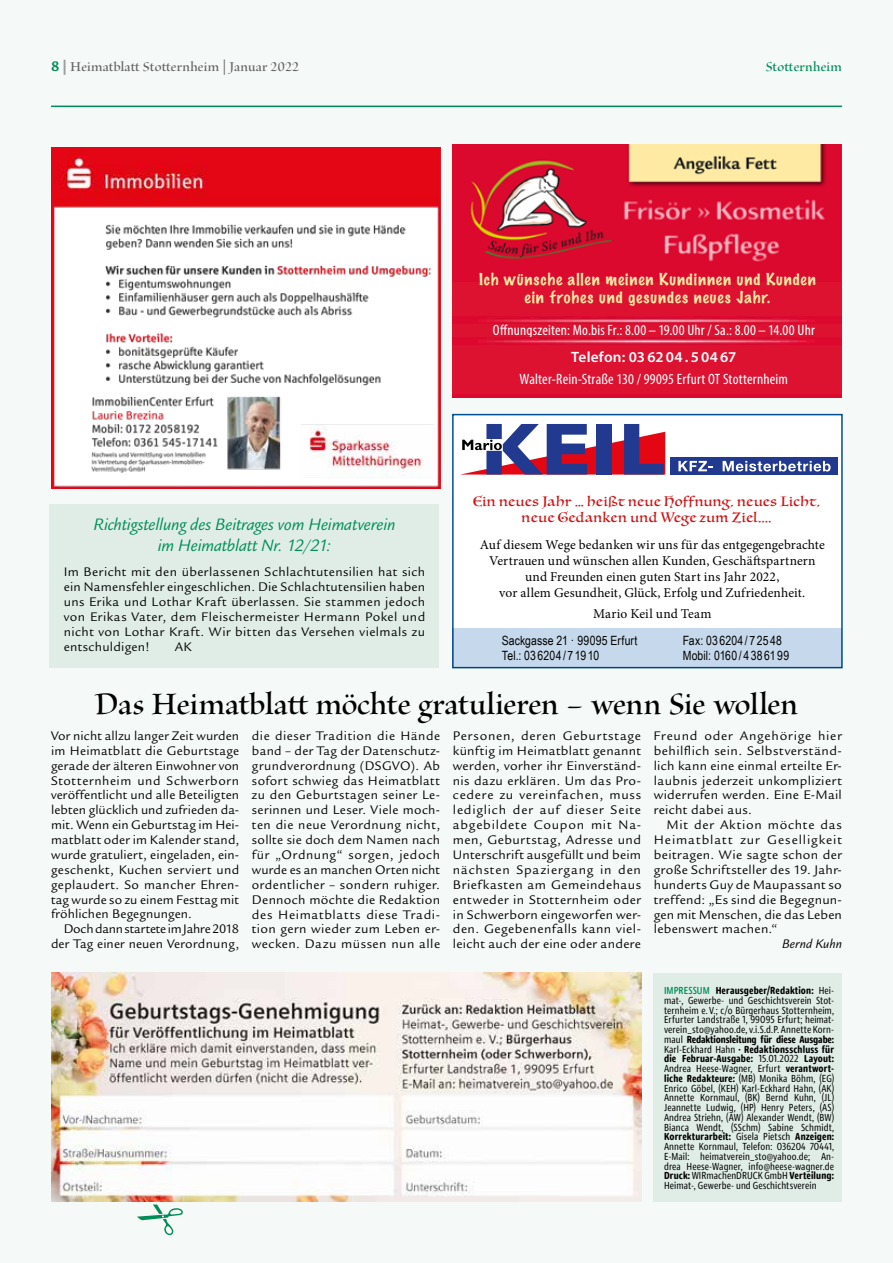
<style>
.page{position:relative;width:893px;height:1263px;background:#f5f9f7}
.page>*{position:absolute;margin:0;border:0;box-sizing:border-box;transform-origin:0 0}
.t1{font:34.5px "Brioso Pro Semibold Disp";letter-spacing:-.005em;color:#000}
.t2{font:italic 18px/21.6px "Legacy Sans Std";letter-spacing:-.01em;color:#008d58;text-align:center}
.t3{font:condensed 15px "Myriad Pro";letter-spacing:.01em;color:#fff}
.t4{font:100 15px/18px "Marker Felt";letter-spacing:.055em;color:#ffeaa3;text-align:center;scale:1.09 1}
.t5{font:15px "Brioso Pro Semibold Disp";letter-spacing:.01em;color:#646363}
.t6{font:600 15px "Myriad Pro";letter-spacing:.015em;color:#fff}
.t7{font:15px "Brioso Pro Semibold Disp";letter-spacing:.015em;color:#008d58}
.t8{font:13.5px/14.9px "Legacy Sans Std";letter-spacing:.025em;color:#000;text-align:justify}
.t9{font:13.5px/16.2px "Minion Pro";letter-spacing:.01em;color:#000;text-align:center}
.t10{font:13.5px/16.2px "Luminari";letter-spacing:.05em;color:#cd1719;text-align:center}
.t11{font:13.5px/14.9px "Legacy Sans Std";letter-spacing:-.005em;color:#000;text-align:right}
.t12{font:italic 13.5px "Legacy Sans Std";letter-spacing:.005em;color:#000}
.t13{font:12.75px/15.3px "Arial Narrow";letter-spacing:.01em;color:#000}
.t14{font:10.5px/9.8px "Dita Cd";letter-spacing:.01em;color:#000;text-align:justify}
.s1{font-family:"Legacy Sans Std";font-weight:700;color:#008d58}
.s2{font-family:"Legacy Sans Std";font-weight:700;color:#9d9d9c}
.s3{font-weight:500;color:#008d58}
.s4{font-weight:700}
</style>
<div class="page">
<div style="left:452px;top:414px;width:391px;height:254px;background:#fff;border:2px solid #005091"></div>
<div style="left:453px;top:628px;width:389px;height:40px;background:#c6d8eb"></div>
<div style="left:654px;top:973px;width:188px;height:228px;background:#dfede6"></div>
<div style="left:50px;top:504px;width:389px;height:164px;background:#dfede6"></div>
<img style="left:51px;top:972px;width:590px;height:229px">
<img style="left:453px;top:145px;width:389px;height:253px">
<div style="left:453px;top:282px;width:389px;height:111px;background:#dd1231"></div>
<img style="left:477px;top:338px;width:339px;height:6px">
<img style="left:477px;top:317px;width:339px;height:7px">
<svg style="left:137px;top:1204px;width:46px;height:31px"></svg>
<div style="left:671px;top:457px;width:167px;height:18px;background:#213a8f"></div>
<svg style="left:678px;top:461px;width:35px;height:10px"></svg>
<svg style="left:723px;top:461px;width:108px;height:10px"></svg>
<svg style="left:460px;top:424px;width:205px;height:51px"></svg>
<hr style="left:51px;top:106px;width:791px;height:1px;background:#008d58">
<img style="left:51px;top:148px;width:389px;height:340px">
<p class="t5" style="left:51px;top:59px;width:249px"><span class="s1">8</span><span class="s2">|</span>Heimatblatt Stotternheim | Januar 2022</p>
<p class="t7" style="left:766px;top:59px;width:78px">Stotternheim</p>
<p class="t4" style="left:479px;top:270px;width:310px">Ich wünsche allen meinen Kundinnen und Kunden ein frohes und gesundes neues Jahr.</p>
<h2 class="t2" style="left:93px;top:513px;width:304px">Richtigstellung des Beitrages vom Heimatverein im Heimatblatt Nr. 12/21:</h2>
<p class="t8" style="left:64px;top:565px;width:363px">Im Bericht mit den überlassenen Schlachtutensilien hat sich ein Namensfehler eingeschlichen. Die Schlachtutensilien haben uns Erika und Lothar Kraft überlassen. Sie stammen jedoch von Erikas Vater, dem Fleischermeister Hermann Pokel und nicht von Lothar Kraft. Wir bitten das Versehen vielmals zu entschuldigen!</p>
<p class="t8" style="left:175px;top:639px;width:18px">AK</p>
<p class="t3" style="left:493px;top:321px;width:324px">Öffnungszeiten: Mo.bis Fr.: 8.00 – 19.00 Uhr / Sa.: 8.00 – 14.00 Uhr</p>
<p class="t6" style="left:571px;top:347px;width:166px">Telefon: 03 62 04 . 5 04 67</p>
<p class="t3" style="left:519px;top:370px;width:270px">Walter-Rein-Straße 130 / 99095 Erfurt OT Stotternheim</p>
<p class="t10" style="left:473px;top:493px;width:348px">Ein neues Jahr … heißt neue Hoffnung, neues Licht, neue Gedanken und Wege zum Ziel....</p>
<p class="t9" style="left:480px;top:536px;width:347px">Auf diesem Wege bedanken wir uns für das entgegengebrachte Vertrauen und wünschen allen Kunden, Geschäftspartnern und Freunden einen guten Start ins Jahr 2022,<br>vor allem Gesundheit, Glück, Erfolg und Zufriedenheit.</p>
<p class="t9" style="left:593px;top:605px;width:120px">Mario Keil und Team</p>
<p class="t13" style="left:502px;top:632px;width:137px">Sackgasse 21 · 99095 Erfurt<br>Tel.: 03 6204 / 7 19 10</p>
<p class="t13" style="left:683px;top:632px;width:108px">Fax: 036204/72548<br>Mobil: 0160/4386199</p>
<h1 class="t1" style="left:95px;top:686px;width:705px">Das Heimatblatt möchte gratulieren – wenn Sie wollen</h1>
<p class="t8" style="left:51px;top:728px;width:190px">Vor nicht allzu langer Zeit wurden im Heimatblatt die Geburtstage gerade der älteren Einwohner von Stotternheim und Schwerborn veröffentlicht und alle Beteiligten lebten glücklich und zufrieden da&shy;mit. Wenn ein Geburtstag im Hei&shy;matblatt oder im Kalender stand, wurde gratuliert, eingeladen, ein&shy;geschenkt, Kuchen serviert und geplaudert. So mancher Ehren&shy;tag wurde so zu einem Festtag mit fröhlichen Begegnungen.</p>
<p class="t11" style="left:51px;top:922px;width:190px">Doch dann startete im Jahre 2018 der Tag einer neuen Verordnung,</p>
<p class="t8" style="left:252px;top:728px;width:190px">die dieser Tradition die Hände band – der Tag der Datenschutz&shy;grundverordnung (DSGVO). Ab sofort schwieg das Heimatblatt zu den Geburtstagen seiner Le&shy;serinnen und Leser. Viele moch&shy;ten die neue Verordnung nicht, sollte sie doch dem Namen nach für „Ordnung“ sorgen, jedoch wurde es an manchen Orten nicht ordentlicher – sondern ruhiger.<br>Dennoch möchte die Redaktion des Heimatblatts diese Tradi&shy;tion gern wieder zum Leben er&shy;wecken. Dazu müssen nun alle</p>
<p class="t8" style="left:453px;top:728px;width:190px">Personen, deren Geburtstage künftig im Heimatblatt genannt werden, vorher ihr Einverständ&shy;nis dazu erklären. Um das Pro&shy;cedere zu vereinfachen, muss lediglich der auf dieser Seite abgebildete Coupon mit Na&shy;men, Geburtstag, Adresse und Unterschrift ausgefüllt und beim nächsten Spaziergang in den Briefkasten am Gemeindehaus entweder in Stotternheim oder in Schwerborn eingeworfen wer&shy;den. Gegebenenfalls kann viel&shy;leicht auch der eine oder andere</p>
<p class="t8" style="left:654px;top:728px;width:190px">Freund oder Angehörige hier behilflich sein. Selbstverständ&shy;lich kann eine einmal erteilte Er&shy;laubnis jederzeit unkompliziert widerrufen werden. Eine E-Mail reicht dabei aus.</p>
<p class="t8" style="left:654px;top:818px;width:190px;text-indent:13px">Mit der Aktion möchte das Heimatblatt zur Geselligkeit beitragen. Wie sagte schon der große Schriftsteller des 19. Jahr&shy;hunderts Guy de Maupassant so treffend: „Es sind die Begegnun&shy;gen mit Menschen, die das Leben lebenswert machen.“</p>
<p class="t12" style="left:782px;top:937px;width:61px">Bernd Kuhn</p>
<p class="t14" style="left:664px;top:985px;width:172px"><span class="s3">IMPRESSUM</span> <span class="s4">Herausgeber/Redaktion:</span> Hei&shy;mat-, Gewerbe- und Geschichtsverein Stot&shy;ternheim e. V.; c/o Bürgerhaus Stotternheim, Erfurter Landstraße 1, 99095 Erfurt; heimat&shy;verein_sto@yahoo.de, v.i.S.d.P. Annette Korn&shy;maul <span class="s4">Redaktionsleitung für diese Ausgabe:<br></span>Karl-Eckhard Hahn <span class="s4">· Redaktionsschluss für die Februar-Ausgabe:</span> 15.01.2022 <span class="s4">Layout:<br></span>Andrea Heese-Wagner, Erfurt <span class="s4">verantwort&shy;liche Redakteure:</span> (MB) Monika Böhm, (EG)<br>Enrico Göbel, (KEH) Karl-Eckhard Hahn, (AK)<br>Annette Kornmaul, (BK) Bernd Kuhn, (JL)<br>Jeannette Ludwig, (HP) Henry Peters, (AS)<br>Andrea Striehn, (AW) Alexander Wendt, (BW)<br>Bianca Wendt, (SSchm) Sabine Schmidt, <span class="s4">Korrekturarbeit:</span> Gisela Pietsch <span class="s4">Anzeigen:<br></span>Annette Kornmaul, Telefon: 036204 70441, E-Mail: heimatverein_sto@yahoo.de; An&shy;drea Heese-Wagner, info@heese-wagner.de <span class="s4">Druck:</span> WIRmachenDRUCK GmbH <span class="s4">Verteilung:<br></span>Heimat-, Gewerbe- und Geschichtsverein</p>
</div>
